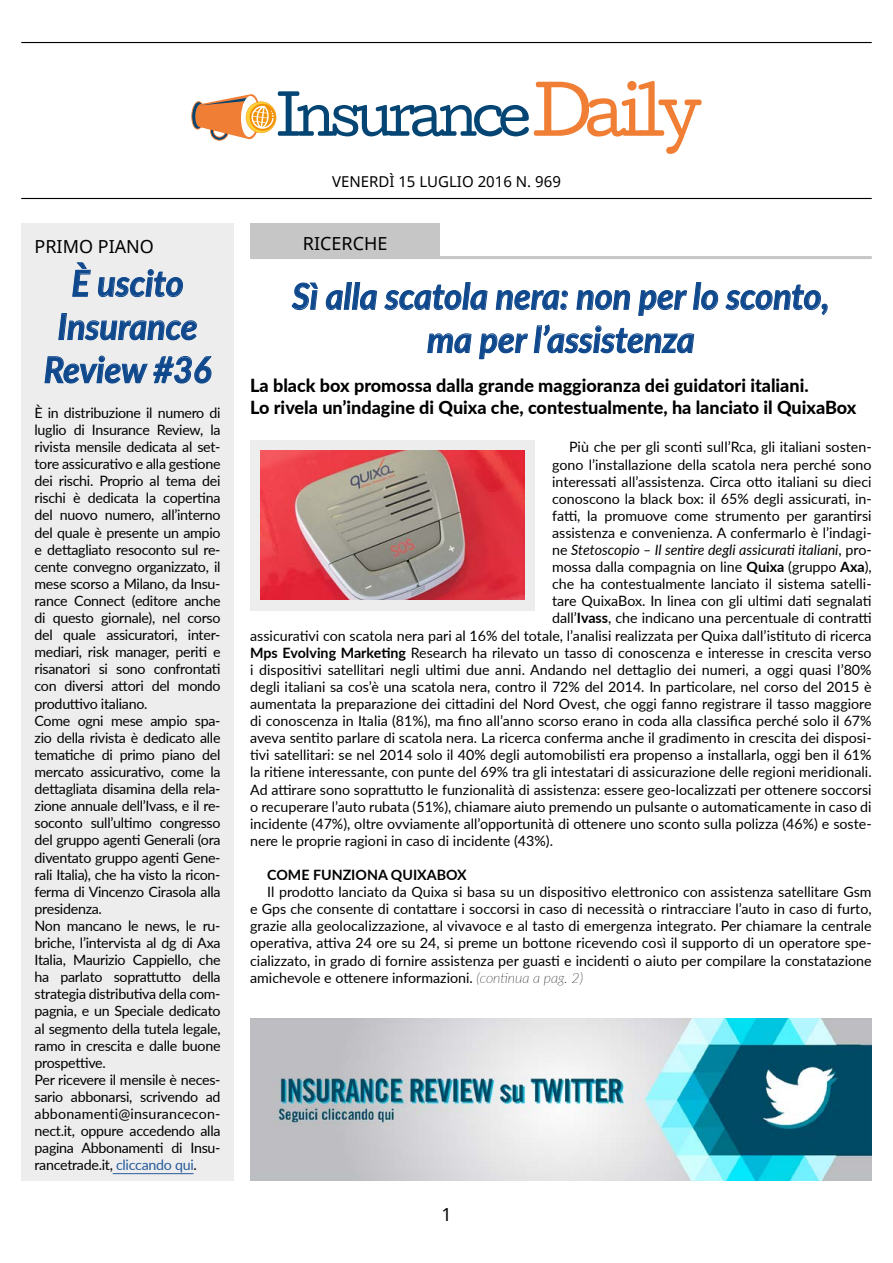
<style>
.page{position:relative;width:893px;height:1263px;background:#fff}
.page>*{position:absolute;margin:0;border:0;box-sizing:border-box;transform-origin:0 0}
.t1{font:italic 700 36px/43.2px "Lato";color:#0f488c;text-align:center;scale:.95 1}
.t2{font:800 18px/21.6px "Lato";color:#000}
.t3{font:18px "Noto Sans";color:#000}
.t4{font:15px "Noto Sans";color:#000}
.t5{font:14.25px/17.1px "Lato";letter-spacing:-.005em;color:#000;text-align:justify}
.t6{font:italic 14.25px "Lato";color:#000}
.t7{font:700 14.25px "Lato";color:#000}
.s1{color:#275b9b}
.s2{font-style:normal}
.s3{font-weight:700}
.s4{font-weight:100;font-style:italic}
</style>
<div class="page">
<hr style="left:21px;top:42px;width:851px;height:1px;background:#000">
<hr style="left:21px;top:198px;width:851px;height:1px;background:#000">
<svg style="left:191px;top:81px;width:511px;height:73px"></svg>
<div style="left:21px;top:223px;width:213px;height:958px;background:#ededed"></div>
<svg style="left:291px;top:282px;width:27px;height:28px"></svg>
<svg style="left:326px;top:282px;width:51px;height:28px"></svg>
<svg style="left:384px;top:282px;width:104px;height:29px"></svg>
<svg style="left:495px;top:290px;width:73px;height:20px"></svg>
<svg style="left:576px;top:290px;width:54px;height:20px"></svg>
<svg style="left:638px;top:290px;width:49px;height:26px"></svg>
<svg style="left:693px;top:282px;width:25px;height:28px"></svg>
<svg style="left:725px;top:284px;width:103px;height:31px"></svg>
<svg style="left:427px;top:333px;width:45px;height:21px"></svg>
<svg style="left:479px;top:324px;width:215px;height:35px"></svg>
<div style="left:250px;top:223px;width:190px;height:35px;background:#c6c6c6"></div>
<hr style="left:250px;top:256px;width:622px;height:3px;background:#c6c6c6">
<div style="left:250px;top:440px;width:285px;height:170px;background:#ededed"></div>
<img style="left:261px;top:451px;width:263px;height:149px">
<svg style="left:72px;top:262px;width:19px;height:35px"></svg>
<svg style="left:98px;top:269px;width:85px;height:29px"></svg>
<svg style="left:58px;top:313px;width:139px;height:28px"></svg>
<svg style="left:44px;top:355px;width:168px;height:29px"></svg>
<hr style="left:113px;top:1173px;width:81px;height:1px;background:#275b9b">
<img style="left:250px;top:1018px;width:622px;height:163px">
<p class="t4" style="left:332px;top:171px;width:230px">VENERDÌ 15 LUGLIO 2016 N. 969</p>
<p class="t3" style="left:35px;top:234px;width:121px">PRIMO PIANO</p>
<p class="t3" style="left:303px;top:231px;width:86px">RICERCHE</p>
<h1 class="t1" style="left:44px;top:260px;width:178px">È uscito<br>Insurance<br>Review #36</h1>
<p class="t5" style="left:35px;top:403px;width:188px;text-align:left">È in distribuzione il numero di luglio di Insurance Review, la rivista mensile dedicata al set&shy;tore assicurativo e alla gestione dei rischi. Proprio al tema dei rischi è dedicata la copertina del nuovo numero, all’interno del quale è presente un ampio e dettagliato resoconto sul re&shy;cente convegno organizzato, il mese scorso a Milano, da Insu&shy;rance Connect (editore anche di questo giornale), nel corso del quale assicuratori, inter&shy;mediari, risk manager, periti e risanatori si sono confrontati con diversi attori del mondo produttivo italiano.<br>Come ogni mese ampio spa&shy;zio della rivista è dedicato alle tematiche di primo piano del mercato assicurativo, come la dettagliata disamina della rela&shy;zione annuale dell’Ivass, e il re&shy;soconto sull’ultimo congresso del gruppo agenti Generali (ora diventato gruppo agenti Gene&shy;rali Italia), che ha visto la ricon&shy;ferma di Vincenzo Cirasola alla presidenza.<br>Non mancano le news, le ru&shy;briche, l’intervista al dg di Axa<br>Italia, Maurizio Cappiello, che ha parlato soprattutto della strategia distributiva della com&shy;pagnia, e un Speciale dedicato al segmento della tutela legale, ramo in crescita e dalle buone prospettive.<br>Per ricevere il mensile è neces&shy;sario abbonarsi, scrivendo ad abbonamenti@insurancecon&shy;nect.it, oppure accedendo alla pagina Abbonamenti di Insu&shy;rancetrade.it, <span class="s1">cliccando qui</span>.</p>
<h1 class="t1" style="left:292px;top:273px;width:567px">Sì alla scatola nera: non per lo sconto, ma per l’assistenza</h1>
<p class="t2" style="left:250px;top:374px;width:608px">La black box promossa dalla grande maggioranza dei guidatori italiani.<br>Lo rivela un’indagine di Quixa che, contestualmente, ha lanciato il QuixaBox</p>
<p class="t5" style="left:569px;top:438px;width:304px">Più che per gli sconti sull’Rca, gli italiani sosten-</p>
<p class="t5" style="left:552px;top:455px;width:321px">gono l’installazione della scatola nera perché sono</p>
<p class="t5" style="left:552px;top:472px;width:321px">interessati all’assistenza. Circa otto italiani su dieci</p>
<p class="t5" style="left:552px;top:489px;width:321px">conoscono la black box: il 65% degli assicurati, in-</p>
<p class="t5" style="left:552px;top:506px;width:321px">fatti, la promuove come strumento per garantirsi</p>
<p class="t5" style="left:552px;top:524px;width:321px">assistenza e convenienza. A confermarlo è l’indagi-</p>
<p class="t6" style="left:552px;top:540px;width:321px"><span class="s2">ne</span> Stetoscopio – Il sentire degli assicurati italiani<span class="s2">, pro-</span></p>
<p class="t5" style="left:552px;top:558px;width:321px">mossa dalla compagnia on line <span class="s3">Quixa</span> (gruppo <span class="s3">Axa</span>),</p>
<p class="t5" style="left:552px;top:575px;width:321px">che ha contestualmente lanciato il sistema satelli-</p>
<p class="t5" style="left:552px;top:592px;width:321px">tare QuixaBox. In linea con gli ultimi dati segnalati</p>
<p class="t5" style="left:552px;top:609px;width:321px">dall’<span class="s3">Ivass</span>, che indicano una percentuale di contratti</p>
<p class="t5" style="left:250px;top:626px;width:623px">assicurativi con scatola nera pari al 16% del totale, l’analisi realizzata per Quixa dall’istituto di ricerca</p>
<p class="t5" style="left:250px;top:643px;width:623px"><span class="s3">Mps Evolving Marketing</span> Research ha rilevato un tasso di conoscenza e interesse in crescita verso</p>
<p class="t5" style="left:250px;top:660px;width:623px">i dispositivi satellitari negli ultimi due anni. Andando nel dettaglio dei numeri, a oggi quasi l’80%</p>
<p class="t5" style="left:250px;top:677px;width:623px">degli italiani sa cos’è una scatola nera, contro il 72% del 2014. In particolare, nel corso del 2015 è</p>
<p class="t5" style="left:250px;top:695px;width:623px">aumentata la preparazione dei cittadini del Nord Ovest, che oggi fanno registrare il tasso maggiore</p>
<p class="t5" style="left:250px;top:712px;width:623px">di conoscenza in Italia (81%), ma fino all’anno scorso erano in coda alla classifica perché solo il 67%</p>
<p class="t5" style="left:250px;top:729px;width:623px">aveva sentito parlare di scatola nera. La ricerca conferma anche il gradimento in crescita dei disposi-</p>
<p class="t5" style="left:250px;top:746px;width:623px">tivi satellitari: se nel 2014 solo il 40% degli automobilisti era propenso a installarla, oggi ben il 61%</p>
<p class="t5" style="left:250px;top:763px;width:623px">la ritiene interessante, con punte del 69% tra gli intestatari di assicurazione delle regioni meridionali.</p>
<p class="t5" style="left:250px;top:780px;width:623px">Ad attirare sono soprattutto le funzionalità di assistenza: essere geo-localizzati per ottenere soccorsi</p>
<p class="t5" style="left:250px;top:797px;width:623px">o recuperare l’auto rubata (51%), chiamare aiuto premendo un pulsante o automaticamente in caso di</p>
<p class="t5" style="left:250px;top:814px;width:623px">incidente (47%), oltre ovviamente all’opportunità di ottenere uno sconto sulla polizza (46%) e soste-</p>
<p class="t5" style="left:250px;top:831px;width:304px">nere le proprie ragioni in caso di incidente (43%).</p>
<p class="t7" style="left:267px;top:864px;width:201px">COME FUNZIONA QUIXABOX</p>
<p class="t5" style="left:250px;top:883px;width:623px;text-indent:17px">Il prodotto lanciato da Quixa si basa su un dispositivo elettronico con assistenza satellitare Gsm e Gps che consente di contattare i soccorsi in caso di necessità o rintracciare l’auto in caso di furto, grazie alla geolocalizzazione, al vivavoce e al tasto di emergenza integrato. Per chiamare la centrale operativa, attiva 24 ore su 24, si preme un bottone ricevendo così il supporto di un operatore spe&shy;cializzato, in grado di fornire assistenza per guasti e incidenti o aiuto per compilare la constatazione amichevole e ottenere informazioni. <span class="s4">(continua a pag. 2)</span></p>
<p class="t3" style="left:441px;top:1202px;width:12px">1</p>
</div>
